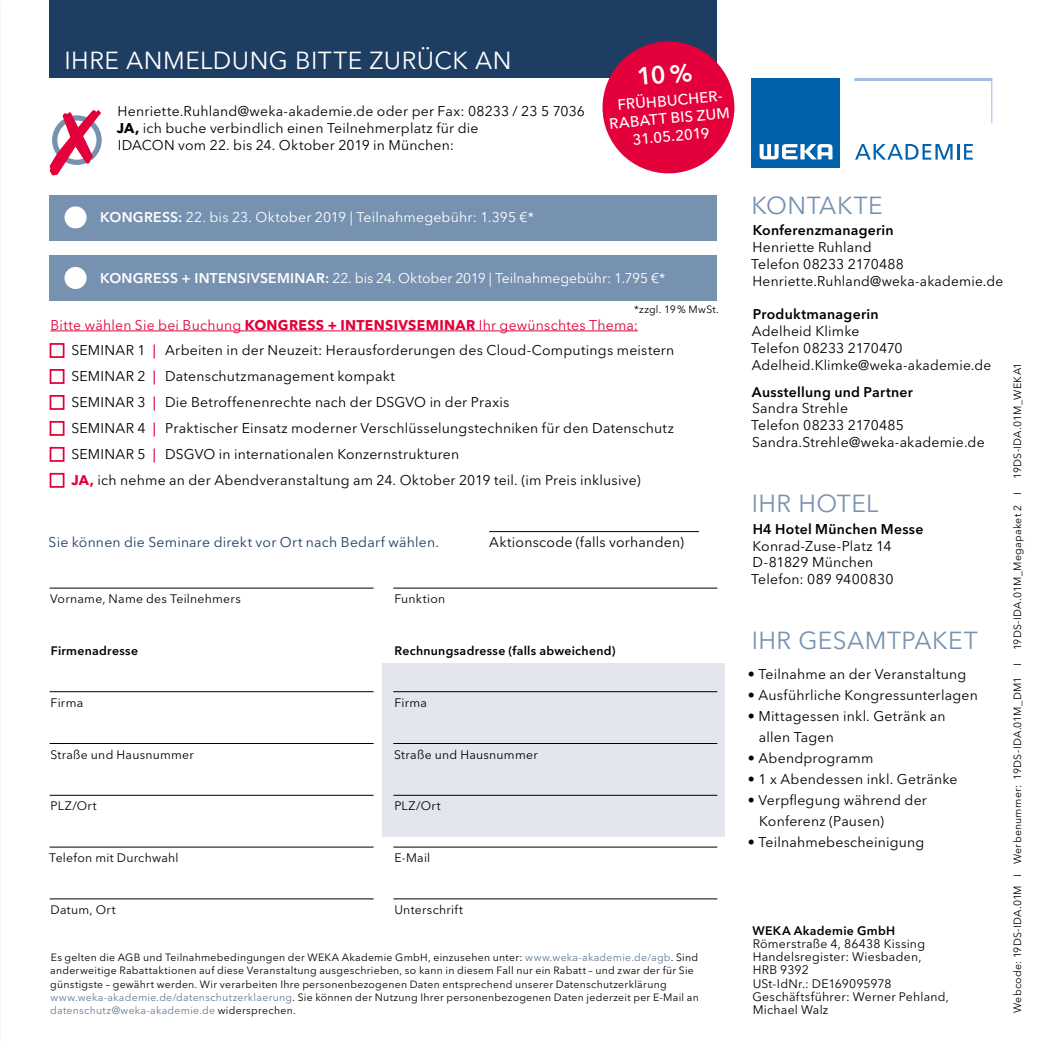
<style>
.page{position:relative;width:1042px;height:1042px;background:#fff}
.page>*{position:absolute;margin:0;border:0;box-sizing:border-box;transform-origin:0 0}
.t1{font:24.5px "Avenir Next LT Pro";letter-spacing:.02em;color:#7791b0}
.t2{font:24.5px "Avenir Next LT Pro";letter-spacing:.02em;color:#fff}
.t3{font:500 14.88px/17.8px "Avenir Next LT Pro";color:#fff;text-align:center}
.t4{font:14px/16.8px "Avenir Next LT Pro";letter-spacing:.015em;color:#000}
.t5{font:14px "Avenir Next LT Pro";letter-spacing:-.005em;color:#fff}
.t6{font:600 14px "Avenir Next LT Pro";letter-spacing:.02em;color:#000}
.t7{font:14px "Avenir Next LT Pro";letter-spacing:.015em;color:#1e3d63}
.t8{font:12.25px/13.1px "Avenir Next LT Pro";letter-spacing:.02em;color:#000}
.t9{font:600 12.25px "Avenir Next LT Pro";letter-spacing:.025em;color:#000}
.t10{font:10.5px/13.1px "Avenir Next LT Pro";letter-spacing:.025em;color:#000}
.s1{font-weight:700}
.s2{font-weight:600}
.s3{color:#e4003b}
.s4{font-weight:700;color:#e4003b}
.s5{font-weight:500;color:#e4003b}
.s6{color:#647b95}
</style>
<div class="page">
<div style="left:382px;top:663px;width:342px;height:173px;background:#e3e6ef"></div>
<div style="left:752px;top:78px;width:88px;height:89px;background:#0061ad"></div>
<svg style="left:759px;top:144px;width:73px;height:15px"></svg>
<svg style="left:855px;top:144px;width:118px;height:16px"></svg>
<hr style="left:991px;top:78px;width:1px;height:45px;background:#a4bde3">
<hr style="left:856px;top:78px;width:135px;height:3px;background:#a4bde3">
<div style="left:50px;top:0;width:667px;height:78px;background:#1e3d63"></div>
<hr style="left:50px;top:588px;width:323px;height:1px;background:#000">
<hr style="left:50px;top:691px;width:323px;height:1px;background:#000">
<hr style="left:50px;top:743px;width:323px;height:1px;background:#000">
<hr style="left:50px;top:795px;width:323px;height:1px;background:#000">
<hr style="left:50px;top:847px;width:323px;height:1px;background:#000">
<hr style="left:50px;top:898px;width:323px;height:1px;background:#000">
<hr style="left:393px;top:588px;width:324px;height:1px;background:#000">
<hr style="left:393px;top:691px;width:324px;height:1px;background:#000">
<hr style="left:393px;top:743px;width:324px;height:1px;background:#000">
<hr style="left:393px;top:795px;width:324px;height:1px;background:#000">
<hr style="left:393px;top:847px;width:324px;height:1px;background:#000">
<hr style="left:393px;top:898px;width:324px;height:1px;background:#000">
<hr style="left:489px;top:531px;width:210px;height:1px;background:#000">
<hr style="left:50px;top:330px;width:588px;height:1px;background:#e4003b">
<div style="left:50px;top:343px;width:14px;height:15px;border:2px solid #e4003b"></div>
<div style="left:50px;top:369px;width:14px;height:15px;border:2px solid #e4003b"></div>
<div style="left:50px;top:395px;width:14px;height:15px;border:2px solid #e4003b"></div>
<div style="left:50px;top:421px;width:14px;height:15px;border:2px solid #e4003b"></div>
<div style="left:50px;top:447px;width:14px;height:15px;border:2px solid #e4003b"></div>
<div style="left:50px;top:473px;width:14px;height:15px;border:2px solid #e4003b"></div>
<svg style="left:50px;top:110px;width:51px;height:65px"></svg>
<div style="left:50px;top:195px;width:667px;height:46px;background:#7791b0"></div>
<div style="left:64px;top:206px;width:23px;height:22px;background:#fff;border-radius:50%"></div>
<div style="left:50px;top:255px;width:667px;height:46px;background:#7791b0"></div>
<div style="left:64px;top:267px;width:23px;height:22px;background:#fff;border-radius:50%"></div>
<div style="left:602px;top:42px;width:132px;height:131px;background:#e4003b;border-radius:50%"></div>
<h1 class="t2" style="left:64px;top:46px;width:448px">IHRE ANMELDUNG BITTE ZURÜCK AN</h1>
<p class="t4" style="left:117px;top:103px;width:470px">Henriette.Ruhland@weka-akademie.de oder per Fax: 08233 / 23 5 7036<br><span class="s1">JA,</span> ich buche verbindlich einen Teilnehmerplatz für die<br>IDACON vom 22. bis 24. Oktober 2019 in München:</p>
<p class="t5" style="left:100px;top:209px;width:435px"><span class="s2">KONGRESS:</span> 22. bis 23. Oktober 2019 | Teilnahmegebühr: 1.395 €*</p>
<p class="t3" style="left:607px;top:97px;width:122px;rotate:-5deg">FRÜHBUCHER-<br>RABATT BIS ZUM<br>31.05.2019</p>
<p class="t5" style="left:100px;top:269px;width:566px"><span class="s2">KONGRESS + INTENSIVSEMINAR:</span> 22. bis 24. Oktober 2019 | Teilnahmegebühr: 1.795 €*</p>
<p class="t10" style="left:634px;top:303px;width:86px">*zzgl. 19% MwSt.</p>
<p class="t4" style="left:71px;top:312px;width:604px;line-height:25.9px;text-indent:-21px"><span class="s3">Bitte wählen Sie bei Buchung</span> <span class="s4">KONGRESS + INTENSIVSEMINAR</span> <span class="s3">Ihr gewünschtes Thema:<br></span>SEMINAR 1 <span class="s5">|</span> Arbeiten in der Neuzeit: Herausforderungen des Cloud-Computings meistern SEMINAR 2 <span class="s5">|</span> Datenschutzmanagement kompakt<br>SEMINAR 3 <span class="s5">|</span> Die Betroffenenrechte nach der DSGVO in der Praxis<br>SEMINAR 4 <span class="s5">|</span> Praktischer Einsatz moderner Verschlüsselungstechniken für den Datenschutz SEMINAR 5 <span class="s5">|</span> DSGVO in internationalen Konzernstrukturen<br><span class="s4">JA,</span> ich nehme an der Abendveranstaltung am 24. Oktober 2019 teil. (im Preis inklusive)</p>
<p class="t7" style="left:49px;top:533px;width:392px">Sie können die Seminare direkt vor Ort nach Bedarf wählen.</p>
<p class="t4" style="left:489px;top:533px;width:196px">Aktionscode (falls vorhanden)</p>
<p class="t8" style="left:50px;top:592px;width:192px">Vorname, Name des Teilnehmers</p>
<p class="t8" style="left:394px;top:592px;width:52px">Funktion</p>
<p class="t9" style="left:51px;top:643px;width:89px">Firmenadresse</p>
<p class="t9" style="left:394px;top:643px;width:222px">Rechnungsadresse (falls abweichend)</p>
<p class="t8" style="left:51px;top:696px;width:34px">Firma</p>
<p class="t8" style="left:394px;top:696px;width:34px">Firma</p>
<p class="t8" style="left:50px;top:748px;width:145px">Straße und Hausnummer</p>
<p class="t8" style="left:394px;top:748px;width:145px">Straße und Hausnummer</p>
<p class="t8" style="left:51px;top:799px;width:48px">PLZ/Ort</p>
<p class="t8" style="left:394px;top:799px;width:48px">PLZ/Ort</p>
<p class="t8" style="left:49px;top:851px;width:131px">Telefon mit Durchwahl</p>
<p class="t8" style="left:394px;top:851px;width:38px">E-Mail</p>
<p class="t8" style="left:51px;top:903px;width:66px">Datum, Ort</p>
<p class="t8" style="left:394px;top:903px;width:70px">Unterschrift</p>
<p class="t10" style="left:50px;top:951px;width:650px">Es gelten die AGB und Teilnahmebedingungen der WEKA Akademie GmbH, einzusehen unter: <span class="s6">www.weka-akademie.de/agb</span>. Sind anderweitige Rabattaktionen auf diese Veranstaltung ausgeschrieben, so kann in diesem Fall nur ein Rabatt – und zwar der für Sie günstigste – gewährt werden. Wir verarbeiten Ihre personenbezogenen Daten entsprechend unserer Datenschutzerklärung <span class="s6">www.weka-akademie.de/datenschutzerklaerung</span>. Sie können der Nutzung Ihrer personenbezogenen Daten jederzeit per E-Mail an <span class="s6">datenschutz@weka-akademie.de</span> widersprechen.</p>
<h1 class="t1" style="left:751px;top:190px;width:133px">KONTAKTE</h1>
<p class="t6" style="left:753px;top:222px;width:142px">Konferenzmanagerin</p>
<p class="t4" style="left:751px;top:239px;width:254px">Henriette Ruhland<br>Telefon 08233 2170488<br>Henriette.Ruhland@weka-akademie.de</p>
<p class="t6" style="left:753px;top:306px;width:127px">Produktmanagerin</p>
<p class="t4" style="left:751px;top:323px;width:242px">Adelheid Klimke<br>Telefon 08233 2170470<br>Adelheid.Klimke@weka-akademie.de</p>
<p class="t6" style="left:752px;top:383px;width:162px">Ausstellung und Partner</p>
<p class="t4" style="left:751px;top:400px;width:235px">Sandra Strehle<br>Telefon 08233 2170485<br>Sandra.Strehle@weka-akademie.de</p>
<h1 class="t1" style="left:752px;top:489px;width:128px">IHR HOTEL</h1>
<p class="t6" style="left:753px;top:520px;width:172px">H4 Hotel München Messe</p>
<p class="t4" style="left:751px;top:537px;width:144px">Konrad-Zuse-Platz 14<br>D-81829 München<br>Telefon: 089 9400830</p>
<h1 class="t1" style="left:752px;top:626px;width:227px">IHR GESAMTPAKET</h1>
<p class="t4" style="left:748px;top:665px;width:220px">• Teilnahme an der Veranstaltung</p>
<p class="t4" style="left:748px;top:686px;width:231px">• Ausführliche Kongressunterlagen</p>
<p class="t4" style="left:759px;top:705px;width:188px;line-height:21px;text-indent:-11px">• Mittagessen inkl. Getränk an allen Tagen</p>
<p class="t4" style="left:748px;top:749px;width:127px">• Abendprogramm</p>
<p class="t4" style="left:748px;top:770px;width:211px">• 1 x Abendessen inkl. Getränke</p>
<p class="t4" style="left:759px;top:789px;width:169px;line-height:21px;text-indent:-11px">• Verpflegung während der<br>Konferenz (Pausen)</p>
<p class="t4" style="left:748px;top:833px;width:178px">• Teilnahmebescheinigung</p>
<p class="t9" style="left:752px;top:923px;width:144px">WEKA Akademie GmbH</p>
<p class="t8" style="left:752px;top:937px;width:198px">Römerstraße 4, 86438 Kissing<br>Handelsregister: Wiesbaden,<br>HRB 9392<br>USt-IdNr.: DE169095978<br>Geschäftsführer: Werner Pehland,<br>Michael Walz</p>
<p class="t10" style="left:1011px;top:479px;width:118px;rotate:-90deg">19DS-IDA.01M_WEKA1</p>
<p class="t10" style="left:1011px;top:650px;width:160px;rotate:-90deg">19DS-IDA.01M_Megapaket 2 I</p>
<p class="t10" style="left:1011px;top:1013px;width:351px;rotate:-90deg">Webcode: 19DS-IDA.01M I Werbenummer: 19DS-IDA.01M_DM1 I</p>
</div>
